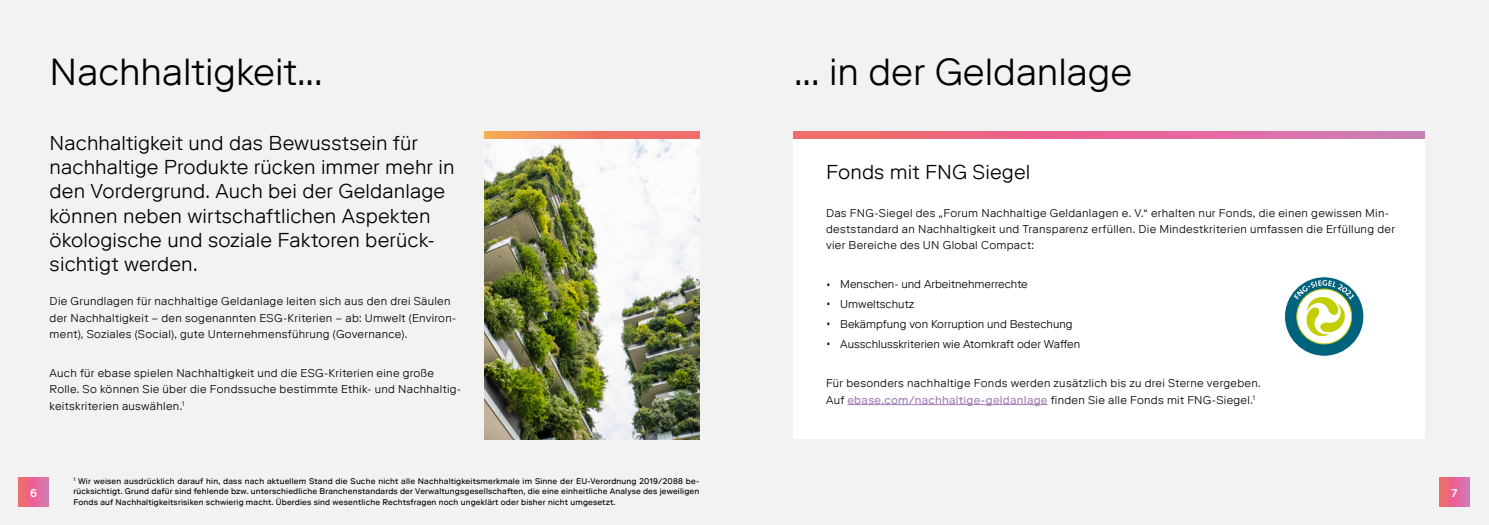
<style>
.page{position:relative;width:1489px;height:525px;background:#fff}
.page>*{position:absolute;margin:0;border:0;box-sizing:border-box;transform-origin:0 0}
.t1{font:300 37.5px "Riforma LLTT";color:#000}
.t2{font:300 20px/24px "Riforma LLTT";letter-spacing:.005em;color:#000}
.t3{font:300 11.25px/16.2px "Riforma LLTT";letter-spacing:.025em;color:#000}
.t4{font:300 11.25px/19.8px "Riforma LLTT";color:#000}
.t5{font:500 11.25px "Riforma LLTT";color:#fff}
.t6{font:8.12px/10.6px "Riforma LLTT";letter-spacing:.02em;color:#000;text-align:justify}
.s1{font-size:20px}
.s2{font-weight:400;color:#a27eb8}
</style>
<div class="page">
<div style="left:0;top:0;width:1488px;height:524px;background:#f2f2f2"></div>
<div style="left:793px;top:131px;width:631px;height:308px;background:#fff"></div>
<img style="left:484px;top:139px;width:215px;height:300px">
<svg style="left:484px;top:131px;width:215px;height:8px;background:#ef8162"></svg>
<svg style="left:793px;top:131px;width:631px;height:8px;background:#e46b93"></svg>
<svg style="left:19px;top:477px;width:29px;height:29px"></svg>
<svg style="left:1439px;top:477px;width:29px;height:29px"></svg>
<hr style="left:847px;top:404px;width:200px;height:1px;background:#a27eb8">
<div style="left:1284px;top:277px;width:79px;height:79px;background:#00627d;border-radius:50%"></div>
<div style="left:1284px;top:276px;width:79px;height:80px;border:1px solid #fff;border-radius:50%"></div>
<svg style="left:1296px;top:289px;width:55px;height:55px"></svg>
<svg style="left:1293px;top:280px;width:60px;height:56px"></svg>
<h1 class="t1" style="left:50px;top:48px;width:274px">Nachhaltigkeit...</h1>
<h1 class="t1" style="left:794px;top:48px;width:339px">... in der Geldanlage</h1>
<h2 class="t2" style="left:50px;top:131px;width:406px">Nachhaltigkeit und das Bewusstsein für nachhaltige Produkte rücken immer mehr in den Vordergrund. Auch bei der Geldanlage können neben wirtschaftlichen Aspekten ökologische und soziale Faktoren berück&shy;sichtigt werden.</h2>
<p class="t3" style="left:50px;top:293px;width:408px">Die Grundlagen für nachhaltige Geldanlage leiten sich aus den drei Säulen der Nachhaltigkeit – den sogenannten ESG-Kriterien – ab: Umwelt (Environ&shy;ment), Soziales (Social), gute Unternehmensführung (Governance).</p>
<p class="t3" style="left:50px;top:364px;width:413px">Auch für ebase spielen Nachhaltigkeit und die ESG-Kriterien eine große<br>Rolle. So können Sie über die Fondssuche bestimmte Ethik- und Nachhaltig&shy;keitskriterien auswählen.<sup>1</sup></p>
<h2 class="t2" style="left:826px;top:159px;width:206px">Fonds mit FNG Siegel</h2>
<p class="t3" style="left:826px;top:204px;width:570px">Das FNG-Siegel des „Forum Nachhaltige Geldanlagen e. V.“ erhalten nur Fonds, die einen gewissen Min&shy;deststandard an Nachhaltigkeit und Transparenz erfüllen. Die Mindestkriterien umfassen die Erfüllung der vier Bereiche des UN Global Compact:</p>
<p class="t4" style="left:826px;top:274px;width:256px"><span class="s1">̶</span> Menschen- und Arbeitnehmerrechte<br><span class="s1">̶</span> Umweltschutz<br><span class="s1">̶</span> Bekämpfung von Korruption und Bestechung<br><span class="s1">̶</span> Ausschlusskriterien wie Atomkraft oder Waffen</p>
<p class="t3" style="left:826px;top:375px;width:436px">Für besonders nachhaltige Fonds werden zusätzlich bis zu drei Sterne vergeben.<br>Auf <span class="s2">ebase.com/nachhaltige-geldanlage</span> finden Sie alle Fonds mit FNG-Siegel.<sup>1</sup></p>
<p class="t6" style="left:73px;top:475px;width:627px"><sup>1</sup> Wir weisen ausdrücklich darauf hin, dass nach aktuellem Stand die Suche nicht alle Nachhaltigkeitsmerkmale im Sinne der EU-Verordnung 2019/2088 be&shy;rücksichtigt. Grund dafür sind fehlende bzw. unterschiedliche Branchenstandards der Verwaltungsgesellschaften, die eine einheitliche Analyse des jeweiligen Fonds auf Nachhaltigkeitsrisiken schwierig macht. Überdies sind wesentliche Rechtsfragen noch ungeklärt oder bisher nicht umgesetzt.</p>
<p class="t5" style="left:30px;top:485px;width:8px">6</p>
<p class="t5" style="left:1451px;top:485px;width:7px">7</p>
</div>
